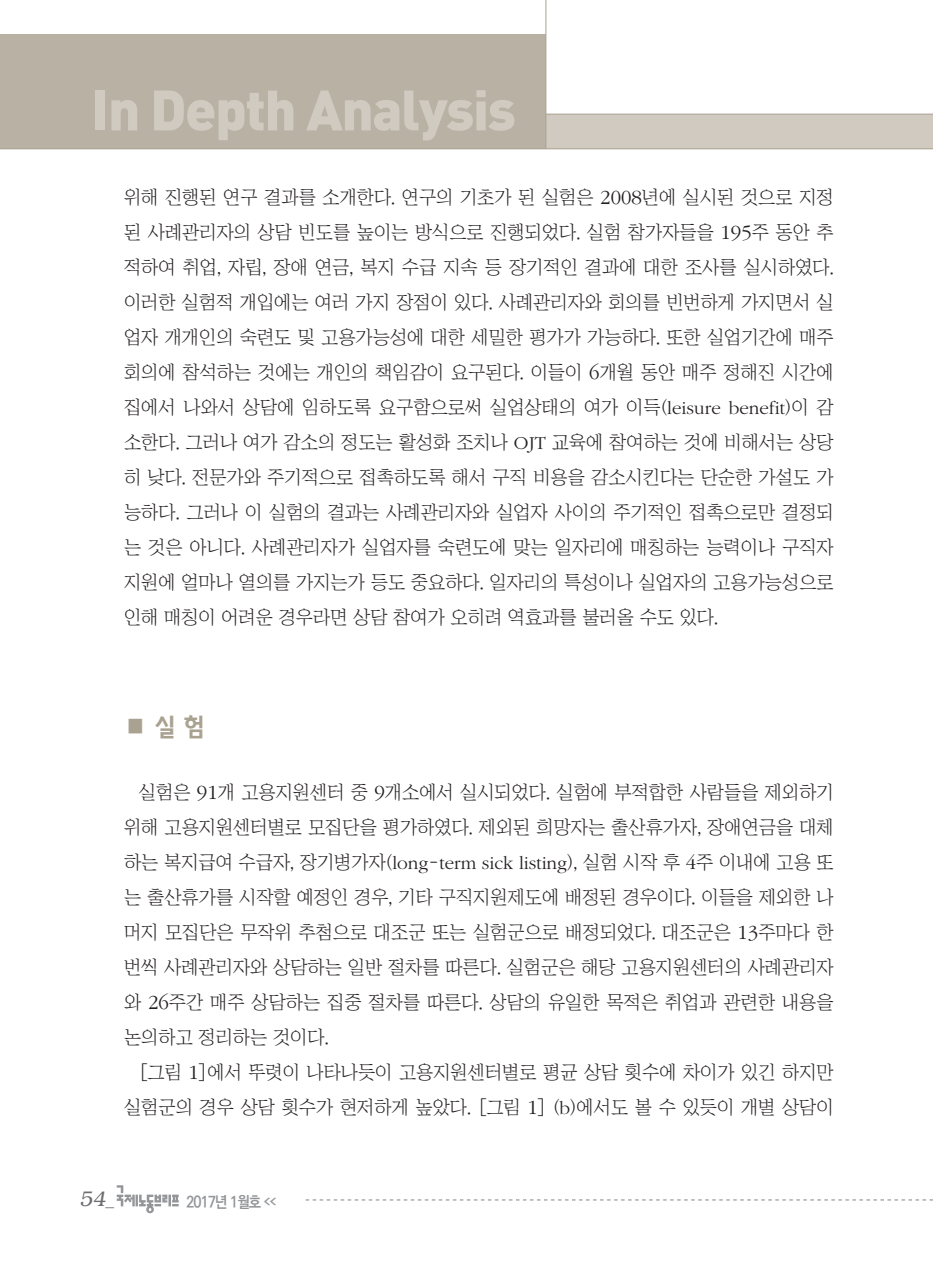
<style>
.page{position:relative;width:933px;height:1275px;background:#fff}
.page>*{position:absolute;margin:0;border:0;box-sizing:border-box;transform-origin:0 0}
.t1{font:56px "Dinbla";letter-spacing:-.025em;color:#d0cac1}
.서론{font:24.5px "KBI Zfor SM Esgo H";color:#aaa291}
.t2{font:italic 300 21px "Bookman";color:#6c6d70}
.본문{font:18.9px/35px "Chosunilbo NM";color:#231f20;text-align:justify}
.t3{font:700 15.75px "Ko Pub Dotum";letter-spacing:-.055em;color:#939598;scale:.9 1}
.s1{font-family:"ITC Garamond Std";font-weight:300;font-size:20.82px}
.s2{font-family:"ITC Garamond Std";font-weight:300}
.s3{font-family:"Helvetica";font-weight:400;font-style:normal;font-size:17.5px}
.s4{font-size:7.88px}
</style>
<div class="page">
<div style="left:0;top:114px;width:933px;height:35px;background:#d0cac1"></div>
<hr style="left:0;top:114px;width:933px;height:1px;background:#aaa291">
<div style="left:0;top:35px;width:546px;height:114px;background:#b9b1a3"></div>
<hr style="left:0;top:148px;width:933px;height:1px;background:#aaa291">
<hr style="left:545px;top:0;width:1px;height:149px;background:#aaa291">
<svg style="left:306px;top:1199px;width:627px;height:1px"></svg>
<svg style="left:117px;top:1185px;width:62px;height:28px"></svg>
<h1 class="t1" style="left:91px;top:73px;width:426px">In Depth Analysis</h1>
<p class="본문" style="left:124px;top:179px;width:711px">위해 진행된 연구 결과를 소개한다. 연구의 기초가 된 실험은 <span class="s1">2008</span>년에 실시된 것으로 지정 된 사례관리자의 상담 빈도를 높이는 방식으로 진행되었다. 실험 참가자들을 <span class="s1">195</span>주 동안 추 적하여 취업, 자립, 장애 연금, 복지 수급 지속 등 장기적인 결과에 대한 조사를 실시하였다. 이러한 실험적 개입에는 여러 가지 장점이 있다. 사례관리자와 회의를 빈번하게 가지면서 실 업자 개개인의 숙련도 및 고용가능성에 대한 세밀한 평가가 가능하다. 또한 실업기간에 매주 회의에 참석하는 것에는 개인의 책임감이 요구된다. 이들이 <span class="s1">6</span>개월 동안 매주 정해진 시간에 집에서 나와서 상담에 임하도록 요구함으로써 실업상태의 여가 이득(<span class="s2">leisure benefit</span>)이 감 소한다. 그러나 여가 감소의 정도는 활성화 조치나 <span class="s2">OJT</span> 교육에 참여하는 것에 비해서는 상당 히 낮다. 전문가와 주기적으로 접촉하도록 해서 구직 비용을 감소시킨다는 단순한 가설도 가 능하다. 그러나 이 실험의 결과는 사례관리자와 실업자 사이의 주기적인 접촉으로만 결정되 는 것은 아니다. 사례관리자가 실업자를 숙련도에 맞는 일자리에 매칭하는 능력이나 구직자 지원에 얼마나 열의를 가지는가 등도 중요하다. 일자리의 특성이나 실업자의 고용가능성으로 인해 매칭이 어려운 경우라면 상담 참여가 오히려 역효과를 불러올 수도 있다.</p>
<p class="서론" style="left:124px;top:712px;width:82px">■ 실 험</p>
<p class="본문" style="left:124px;top:774px;width:711px;text-indent:15px">실험은 <span class="s1">91</span>개 고용지원센터 중 <span class="s1">9</span>개소에서 실시되었다. 실험에 부적합한 사람들을 제외하기 위해 고용지원센터별로 모집단을 평가하였다. 제외된 희망자는 출산휴가자, 장애연금을 대체 하는 복지급여 수급자, 장기병가자(<span class="s2">long</span>-<span class="s2">term sick listing</span>), 실험 시작 후 <span class="s1">4</span>주 이내에 고용 또 는 출산휴가를 시작할 예정인 경우, 기타 구직지원제도에 배정된 경우이다. 이들을 제외한 나 머지 모집단은 무작위 추첨으로 대조군 또는 실험군으로 배정되었다. 대조군은 <span class="s1">13</span>주마다 한 번씩 사례관리자와 상담하는 일반 절차를 따른다. 실험군은 해당 고용지원센터의 사례관리자 와 <span class="s1">26</span>주간 매주 상담하는 집중 절차를 따른다. 상담의 유일한 목적은 취업과 관련한 내용을 논의하고 정리하는 것이다.</p>
<p class="본문" style="left:124px;top:1054px;width:711px;text-align:right">[그림 <span class="s1">1</span>]에서 뚜렷이 나타나듯이 고용지원센터별로 평균 상담 횟수에 차이가 있긴 하지만 실험군의 경우 상담 횟수가 현저하게 높았다. [그림 <span class="s1">1</span>] (<span class="s2">b</span>)에서도 볼 수 있듯이 개별 상담이</p>
<p class="t2" style="left:79px;top:1187px;width:36px">54<span class="s3">_</span></p>
<p class="t3" style="left:186px;top:1194px;width:101px">2017년 1월호 <span class="s4">&lt;&lt;</span></p>
</div>
